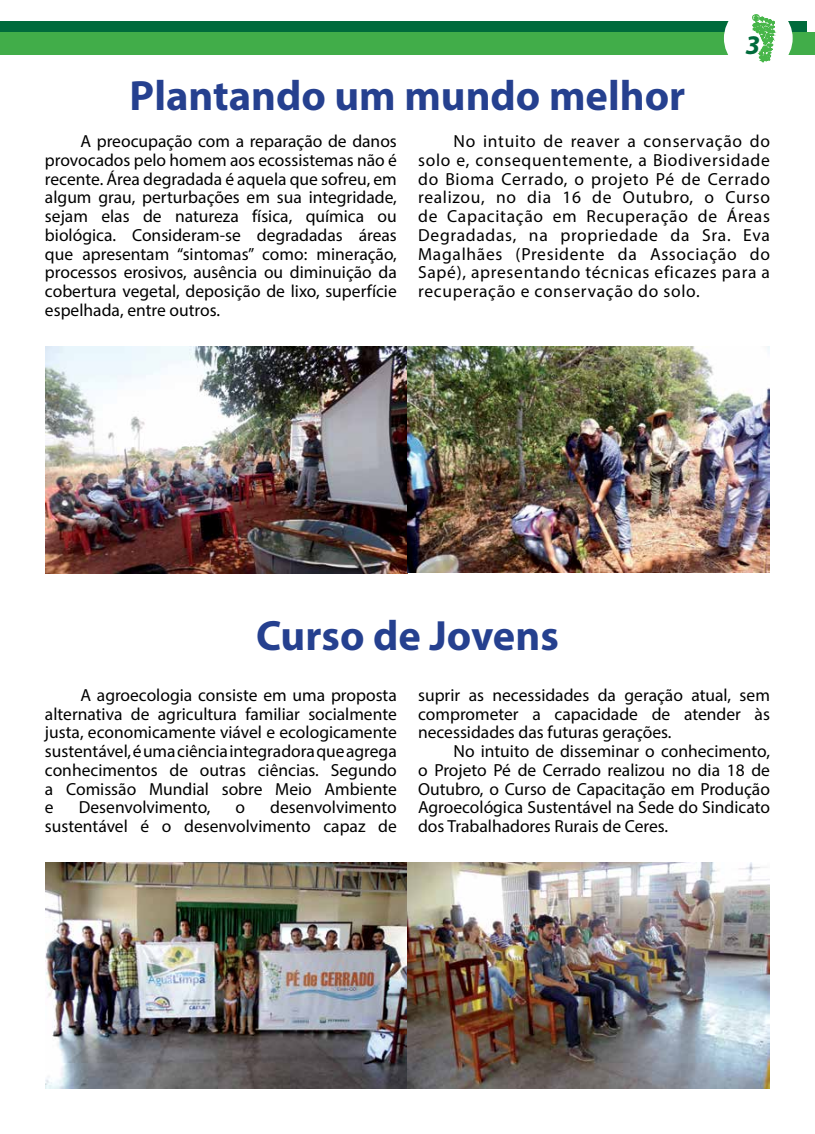
<style>
.page{position:relative;width:815px;height:1134px;background:#fff}
.page>*{position:absolute;margin:0;border:0;box-sizing:border-box;transform-origin:0 0}
.t1{font:700 42.5px "Myriad Pro";color:#25408f}
.t2{font:italic 700 27px "Myriad Pro";color:#006b3b}
.t3{font:17.5px/18.8px "Myriad Pro";color:#000;text-align:justify}
</style>
<div class="page">
<div style="left:0;top:22px;width:806px;height:14px;background:#006b3b"></div>
<div style="left:0;top:32px;width:815px;height:22px;background:#41ad49"></div>
<div style="left:724px;top:4px;width:69px;height:69px;background:#fff;border-radius:50%"></div>
<svg style="left:752px;top:14px;width:23px;height:48px"></svg>
<img style="left:45px;top:346px;width:725px;height:227px">
<img style="left:45px;top:862px;width:725px;height:227px">
<h1 class="t1" style="left:130px;top:68px;width:557px">Plantando um mundo melhor</h1>
<h2 class="t2" style="left:745px;top:27px;width:16px">3</h2>
<p class="t3" style="left:45px;top:132px;width:353px;text-indent:35px">A preocupação com a reparação de danos provocados pelo homem aos ecossistemas não é recente. Área degradada é aquela que sofreu, em algum grau, perturbações em sua integridade, sejam elas de natureza física, química ou biológica. Consideram-se degradadas áreas que apresentam “sintomas” como: mineração, processos erosivos, ausência ou diminuição da cobertura vegetal, deposição de lixo, superfície espelhada, entre outros.</p>
<p class="t3" style="left:418px;top:132px;width:353px;text-indent:35px">No intuito de reaver a conservação do solo e, consequentemente, a Biodiversidade do Bioma Cerrado, o projeto Pé de Cerrado realizou, no dia 16 de Outubro, o Curso de Capacitação em Recuperação de Áreas Degradadas, na propriedade da Sra. Eva Magalhães (Presidente da Associação do Sapé), apresentando técnicas eficazes para a recuperação e conservação do solo.</p>
<h1 class="t1" style="left:256px;top:608px;width:304px">Curso de Jovens</h1>
<p class="t3" style="left:45px;top:685px;width:353px;text-indent:35px">A agroecologia consiste em uma proposta alternativa de agricultura familiar socialmente justa, economicamente viável e ecologicamente sustentável, é uma ciência integradora que agrega conhecimentos de outras ciências. Segundo a Comissão Mundial sobre Meio Ambiente e</p>
<p class="t3" style="left:45px;top:798px;width:353px;text-align:right">desenvolvimento<br>sustentável é o desenvolvimento capaz de</p>
<p class="t3" style="left:79px;top:798px;width:133px">Desenvolvimento,</p>
<p class="t3" style="left:236px;top:798px;width:11px">o</p>
<p class="t3" style="left:418px;top:685px;width:353px">suprir as necessidades da geração atual, sem comprometer a capacidade de atender às necessidades das futuras gerações.</p>
<p class="t3" style="left:418px;top:742px;width:353px;text-indent:35px">No intuito de disseminar o conhecimento, o Projeto Pé de Cerrado realizou no dia 18 de Outubro, o Curso de Capacitação em Produção Agroecológica Sustentável na Sede do Sindicato dos Trabalhadores Rurais de Ceres.</p>
</div>
